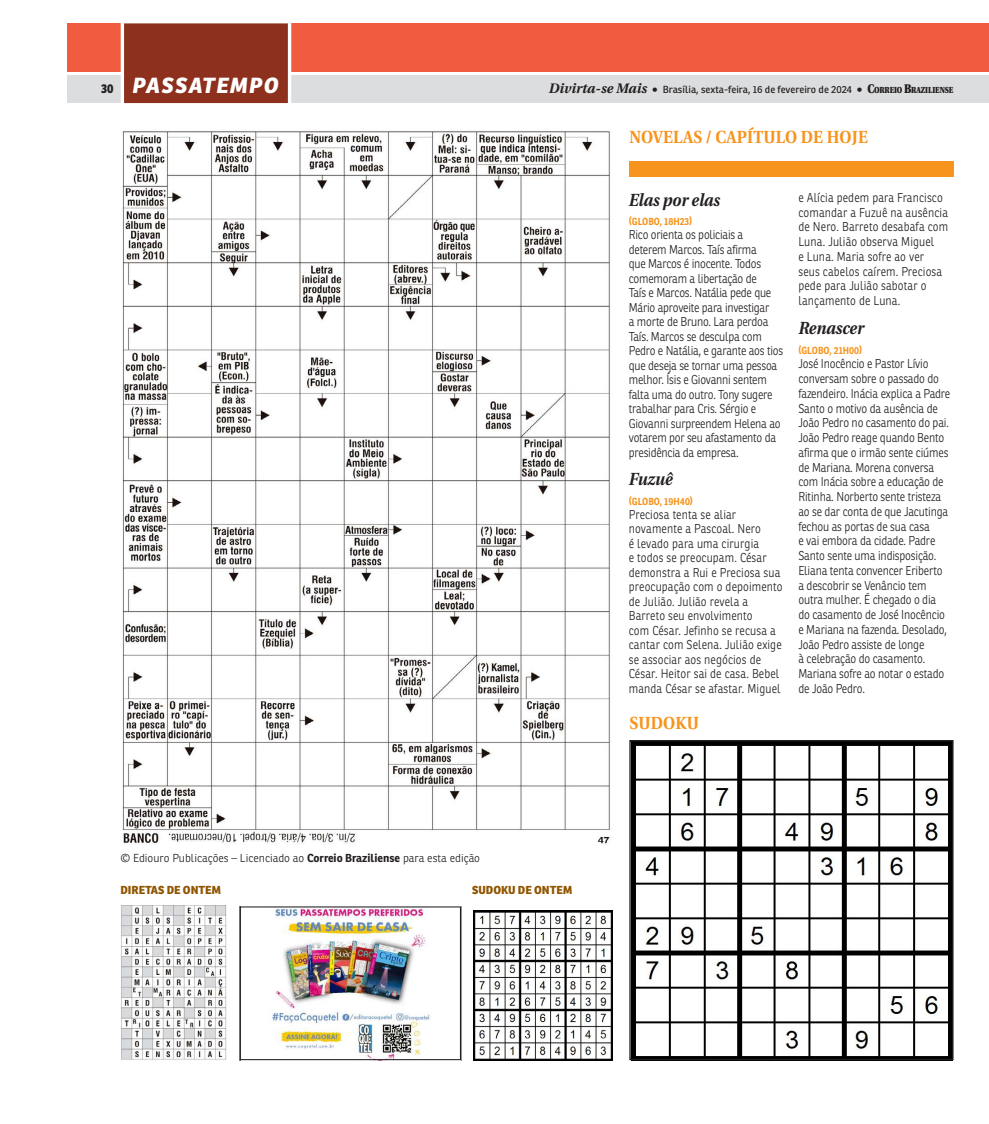
<style>
.page{position:relative;width:989px;height:1124px;background:#fff}
.page>*{position:absolute;margin:0;border:0;box-sizing:border-box;transform-origin:0 0}
.t1{font:italic 800 21.25px "Ronnia";letter-spacing:.075em;color:#fff}
.t2{font:700 17.5px "Utopia";letter-spacing:.01em;color:#f7941e;scale:.9 1}
.t3{font:italic 700 17.5px "Utopia";color:#231f20;scale:.9 1}
.t4{font:300 12.5px/14.8px "Ronnia";letter-spacing:-.015em;color:#231f20;scale:.9 1}
.t5{font:300 12.5px/14.5px "Ronnia";letter-spacing:.01em;color:#231f20;scale:.9 1}
.t6{font:300 11.25px "Ronnia";color:#231f20}
.t7{font:800 11.25px "Ronnia";color:#905501}
.t8{font:10px "Ronnia";letter-spacing:.005em;color:#231f20}
.t9{font:700 10px "Ronnia";color:#f7941e;scale:.9 1}
.s1{font-style:normal;font-size:12.5px;color:#231f20}
.s2{font-family:"Utopia";font-weight:700;font-style:italic;font-size:13.75px}
.s3{font-family:"Utopia";font-weight:900;font-size:12.5px}
.s4{font-family:"Utopia";font-weight:900;font-size:8.75px}
.s5{font-weight:700}
</style>
<div class="page">
<div style="left:68px;top:75px;width:920px;height:28px;background:#dcddde"></div>
<div style="left:68px;top:23px;width:920px;height:49px;background:#f15b40"></div>
<div style="left:121px;top:23px;width:170px;height:81px;background:#fff"></div>
<div style="left:124px;top:23px;width:164px;height:80px;background:#8d301d"></div>
<img style="left:271px;top:908px;width:159px;height:149px">
<div style="left:240px;top:906px;width:221px;height:153px;border:1px solid #231f20"></div>
<img style="left:474px;top:910px;width:138px;height:149px">
<img style="left:121px;top:905px;width:106px;height:154px">
<img style="left:122px;top:131px;width:488px;height:713px">
<div style="left:629px;top:161px;width:324px;height:16px;background:#f7941e"></div>
<img style="left:631px;top:741px;width:320px;height:316px">
<div style="left:629px;top:739px;width:324px;height:320px;border:1px solid #231f20"></div>
<h1 class="t1" style="left:101px;top:77px;width:179px"><span class="s1">30</span> PASSATEMPO</h1>
<p class="t8" style="left:548px;top:85px;width:406px"><span class="s2">Divirta-se Mais</span> <span class="s3">•</span> Brasília, sexta-feira, 16 de fevereiro de 2024 <span class="s3">• C</span><span class="s4">ORREIO</span> <span class="s3">B</span><span class="s4">RAZILIENSE</span></p>
<h2 class="t2" style="left:629px;top:127px;width:267px">NOVELAS / CAPÍTULO DE HOJE</h2>
<p class="t6" style="left:120px;top:851px;width:361px">© Ediouro Publicações – Licenciado ao <span class="s5">Correio Braziliense</span> para esta edição</p>
<p class="t7" style="left:120px;top:885px;width:102px">DIRETAS DE ONTEM</p>
<p class="t7" style="left:472px;top:885px;width:101px">SUDOKU DE ONTEM</p>
<h2 class="t3" style="left:629px;top:192px;width:103px">Elas por elas</h2>
<p class="t9" style="left:629px;top:217px;width:72px">(GLOBO, 18H23)</p>
<p class="t4" style="left:629px;top:228px;width:173px">Rico orienta os policiais a deterem Marcos. Taís afirma<br>que Marcos é inocente. Todos comemoram a libertação de<br>Taís e Marcos. Natália pede que<br>Mário aproveite para investigar<br>a morte de Bruno. Lara perdoa<br>Taís. Marcos se desculpa com<br>Pedro e Natália, e garante aos tios que deseja se tornar uma pessoa melhor. Ísis e Giovanni sentem falta uma do outro. Tony sugere trabalhar para Cris. Sérgio e<br>Giovanni surpreendem Helena ao votarem por seu afastamento da presidência da empresa.</p>
<h2 class="t3" style="left:629px;top:472px;width:50px">Fuzuê</h2>
<p class="t9" style="left:629px;top:496px;width:73px">(GLOBO, 19H40)</p>
<p class="t5" style="left:629px;top:507px;width:172px">Preciosa tenta se aliar novamente a Pascoal. Nero<br>é levado para uma cirurgia<br>e todos se preocupam. César demonstra a Rui e Preciosa sua preocupação com o depoimento de Julião. Julião revela a<br>Barreto seu envolvimento<br>com César. Jefinho se recusa a cantar com Selena. Julião exige se associar aos negócios de<br>César. Heitor sai de casa. Bebel manda César se afastar. Miguel</p>
<h2 class="t2" style="left:629px;top:713px;width:79px">SUDOKU</h2>
<p class="t5" style="left:798px;top:190px;width:168px">e Alícia pedem para Francisco comandar a Fuzuê na ausência de Nero. Barreto desabafa com<br>Luna. Julião observa Miguel<br>e Luna. Maria sofre ao ver seus cabelos caírem. Preciosa pede para Julião sabotar o lançamento de Luna.</p>
<h2 class="t3" style="left:798px;top:321px;width:74px">Renascer</h2>
<p class="t9" style="left:798px;top:346px;width:72px">(GLOBO, 21H00)</p>
<p class="t4" style="left:798px;top:357px;width:170px">José Inocêncio e Pastor Lívio conversam sobre o passado do fazendeiro. Inácia explica a Padre<br>Santo o motivo da ausência de<br>João Pedro no casamento do pai.<br>João Pedro reage quando Bento afirma que o irmão sente ciúmes de Mariana. Morena conversa com Inácia sobre a educação de<br>Ritinha. Norberto sente tristeza ao se dar conta de que Jacutinga fechou as portas de sua casa<br>e vai embora da cidade. Padre<br>Santo sente uma indisposição.<br>Eliana tenta convencer Eriberto a descobrir se Venâncio tem outra mulher. É chegado o dia do casamento de José Inocêncio e Mariana na fazenda. Desolado,<br>João Pedro assiste de longe<br>à celebração do casamento.<br>Mariana sofre ao notar o estado de João Pedro.</p>
</div>
